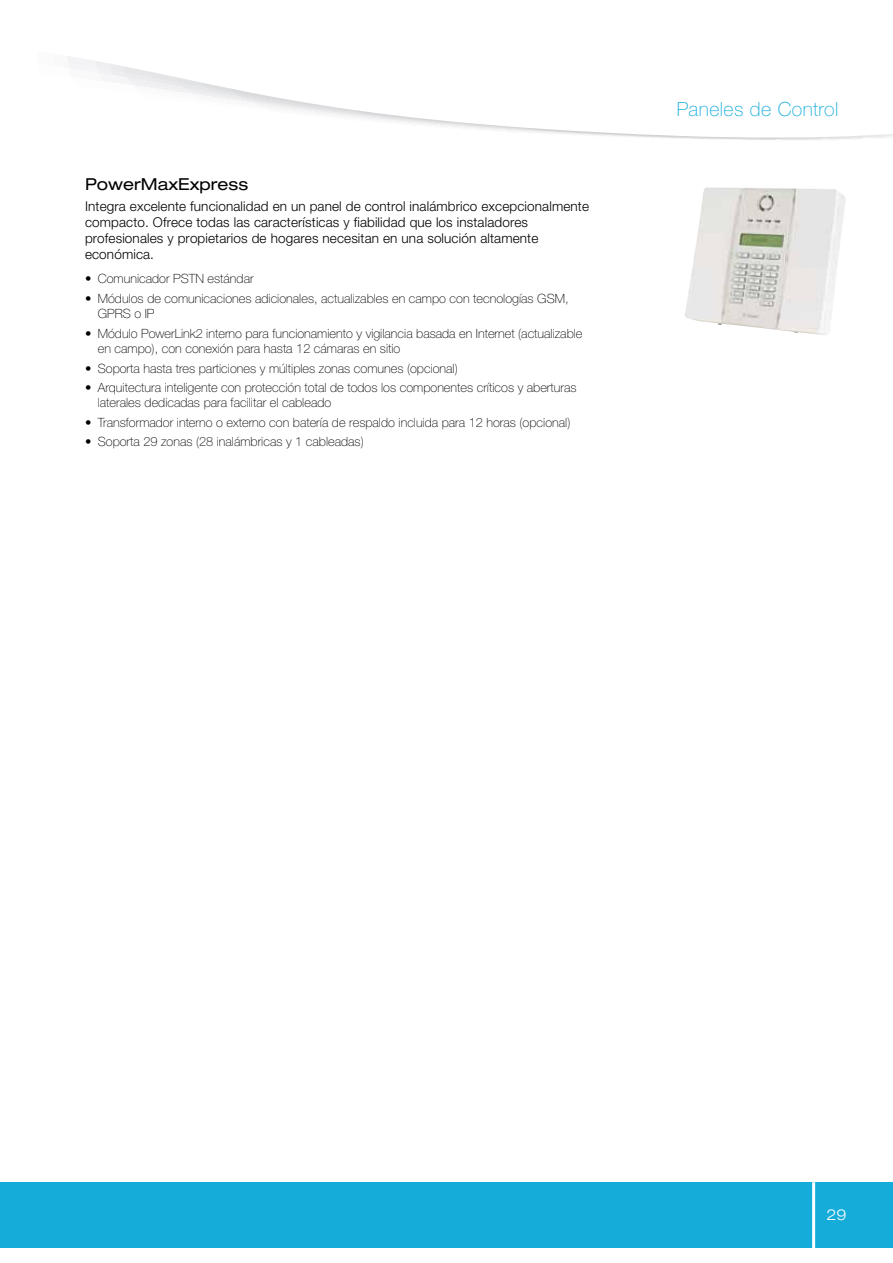
<style>
.page{position:relative;width:893px;height:1263px;background:#fff}
.page>*{position:absolute;margin:0;border:0;box-sizing:border-box;transform-origin:0 0}
.t1{font:100 19.5px "Helvetica Neue LT Pro";letter-spacing:.02em;color:#15acda}
.t2{font:expanded 16.5px "Helvetica Neue LT Pro";color:#000}
.t3{font:300 expanded 15px "Helvetica Neue LT Pro";color:#fff}
.t4{font:300 13.5px/16.2px "Helvetica Neue LT Pro";letter-spacing:.01em;color:#000}
.t5{font:100 12.75px/15.3px "Helvetica Neue LT Pro";color:#000}
</style>
<div class="page">
<svg style="left:67px;top:56px;width:826px;height:84px"></svg>
<div style="left:0;top:1182px;width:893px;height:66px;background:#15acda"></div>
<hr style="left:812px;top:1182px;width:3px;height:66px;background:#fff">
<img style="left:685px;top:187px;width:161px;height:148px">
<p class="t2" style="left:85px;top:175px;width:165px">PowerMaxExpress</p>
<p class="t4" style="left:85px;top:198px;width:505px">Integra excelente funcionalidad en un panel de control inalámbrico excepcionalmente compacto. Ofrece todas las características y fiabilidad que los instaladores profesionales y propietarios de hogares necesitan en una solución altamente económica.</p>
<p class="t5" style="left:85px;top:271px;width:170px">• Comunicador PSTN estándar</p>
<p class="t5" style="left:98px;top:291px;width:472px;text-indent:-13px">• Módulos de comunicaciones adicionales, actualizables en campo con tecnologías GSM,<br>GPRS o IP</p>
<p class="t5" style="left:98px;top:325px;width:486px;text-indent:-13px">• Módulo PowerLink2 interno para funcionamiento y vigilancia basada en Internet (actualizable en campo), con conexión para hasta 12 cámaras en sitio</p>
<p class="t5" style="left:85px;top:360px;width:374px">• Soporta hasta tres particiones y múltiples zonas comunes (opcional)</p>
<p class="t5" style="left:98px;top:380px;width:480px;text-indent:-13px">• Arquitectura inteligente con protección total de todos los componentes críticos y aberturas laterales dedicadas para facilitar el cableado</p>
<p class="t5" style="left:85px;top:415px;width:487px">• Transformador interno o externo con batería de respaldo incluida para 12 horas (opcional)</p>
<p class="t5" style="left:85px;top:434px;width:280px">• Soporta 29 zonas (28 inalámbricas y 1 cableadas)</p>
<p class="t1" style="left:677px;top:98px;width:163px">Paneles de Control</p>
<p class="t3" style="left:826px;top:1205px;width:22px">29</p>
</div>
